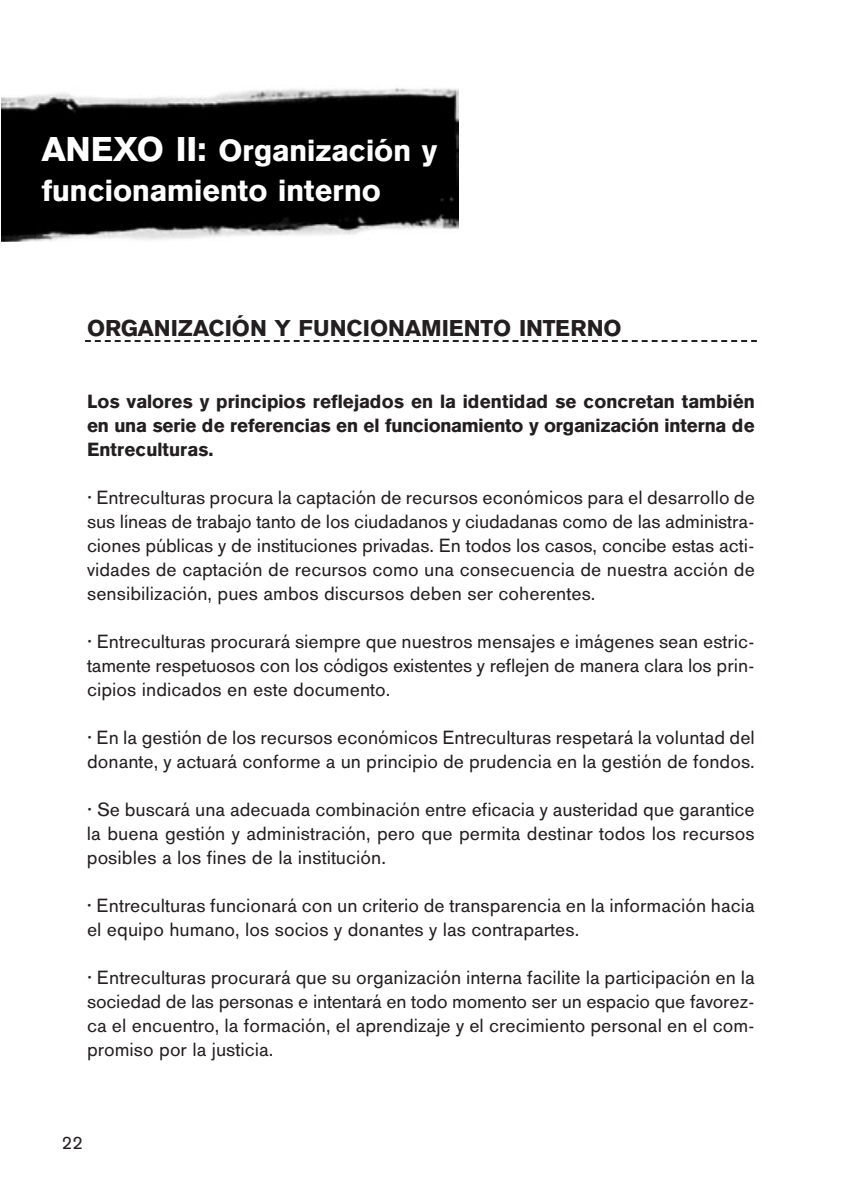
<style>
.page{position:relative;width:842px;height:1191px;background:#fff}
.page>*{position:absolute;margin:0;border:0;box-sizing:border-box;transform-origin:0 0}
.t1{font:32px/40px "A Grotesk Bld";color:#fff}
.t2{font:24px "A Grotesk Bld";color:#231f20}
.t3{font:20px/24px "A Grotesk Rgl";color:#231f20;text-align:justify}
.t4{font:20px/24px "A Grotesk Bld";letter-spacing:-.01em;color:#231f20;text-align:justify}
.t5{font:19px "A Grotesk Rgl";color:#231f20}
.s1{font-size:36px}
</style>
<div class="page">
<img style="left:1px;top:88px;width:458px;height:153px">
<svg style="left:85px;top:340px;width:672px;height:2px"></svg>
<h1 class="t1" style="left:42px;top:133px;width:397px"><span class="s1">ANEXO II:</span> Organización y funcionamiento interno</h1>
<p class="t2" style="left:87px;top:320px;width:536px">ORGANIZACIÓN Y FUNCIONAMIENTO INTERNO</p>
<p class="t4" style="left:87px;top:391px;width:669px">Los valores y principios reflejados en la identidad se concretan también en una serie de referencias en el funcionamiento y organización interna de Entreculturas.</p>
<p class="t3" style="left:87px;top:487px;width:669px">• Entreculturas procura la captación de recursos económicos para el desarrollo de sus líneas de trabajo tanto de los ciudadanos y ciudadanas como de las administra&shy;ciones públicas y de instituciones privadas. En todos los casos, concibe estas acti&shy;vidades de captación de recursos como una consecuencia de nuestra acción de sensibilización, pues ambos discursos deben ser coherentes.</p>
<p class="t3" style="left:87px;top:631px;width:669px">• Entreculturas procurará siempre que nuestros mensajes e imágenes sean estric&shy;tamente respetuosos con los códigos existentes y reflejen de manera clara los prin&shy;cipios indicados en este documento.</p>
<p class="t3" style="left:87px;top:727px;width:669px">• En la gestión de los recursos económicos Entreculturas respetará la voluntad del donante, y actuará conforme a un principio de prudencia en la gestión de fondos.</p>
<p class="t3" style="left:87px;top:799px;width:669px">• Se buscará una adecuada combinación entre eficacia y austeridad que garantice la buena gestión y administración, pero que permita destinar todos los recursos posibles a los fines de la institución.</p>
<p class="t3" style="left:87px;top:895px;width:669px">• Entreculturas funcionará con un criterio de transparencia en la información hacia el equipo humano, los socios y donantes y las contrapartes.</p>
<p class="t3" style="left:87px;top:967px;width:669px">• Entreculturas procurará que su organización interna facilite la participación en la sociedad de las personas e intentará en todo momento ser un espacio que favorez&shy;ca el encuentro, la formación, el aprendizaje y el crecimiento personal en el com&shy;promiso por la justicia.</p>
<p class="t5" style="left:62px;top:1136px;width:23px">22</p>
</div>
